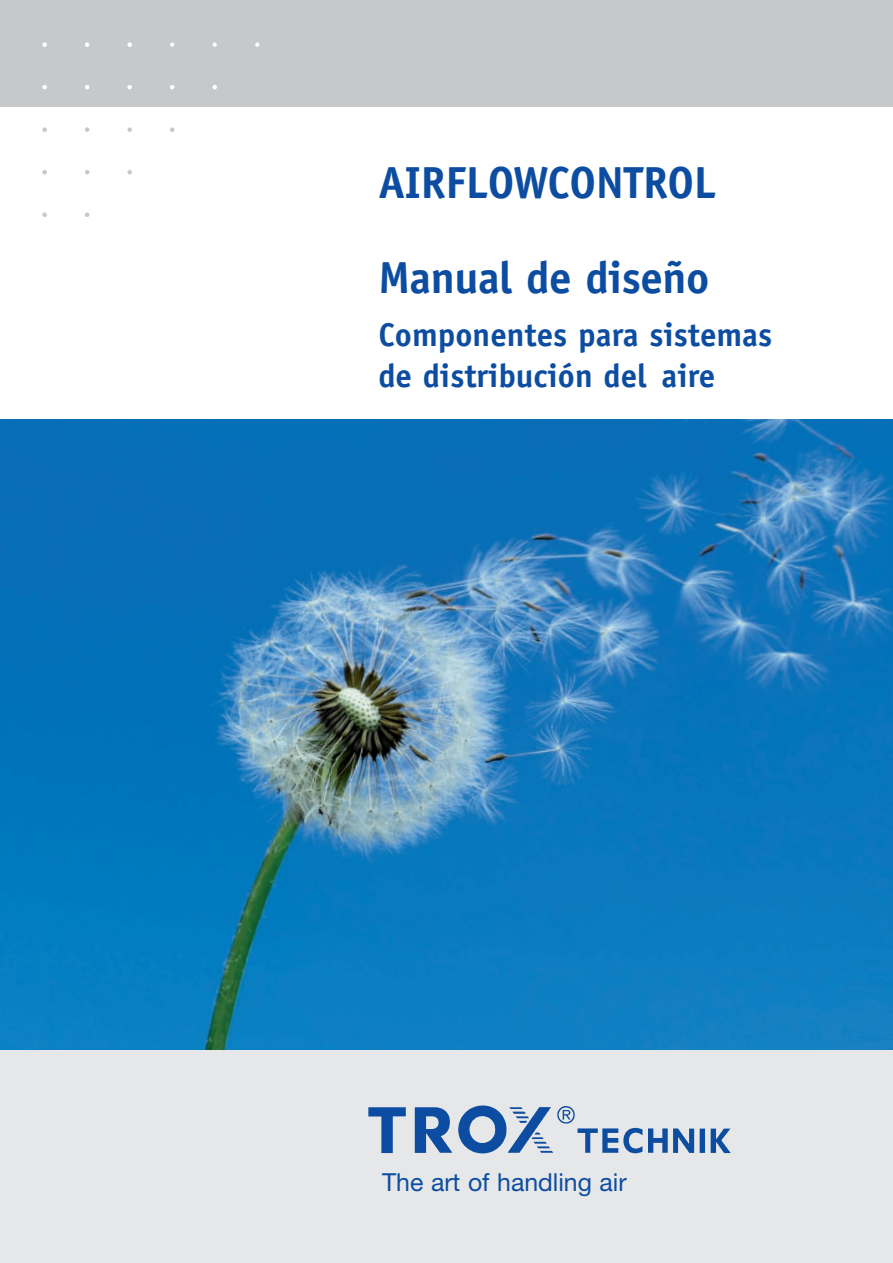
<style>
.page{position:relative;width:893px;height:1263px;background:#fff}
.page>*{position:absolute;margin:0;border:0;box-sizing:border-box;transform-origin:0 0}
.t1{font:700 45px/94.5px "Officina Sans";letter-spacing:-.01em;color:#0d4da1}
.t2{font:700 33px/40.5px "Officina Sans";color:#0d4da1}
.t3{font:24.75px "Helvetica Neue";color:#0d4da1}
</style>
<div class="page">
<div style="left:0;top:1047px;width:893px;height:216px;background:#e6e7e9"></div>
<div style="left:0;top:0;width:893px;height:106px;background:#c7c8ca"></div>
<img style="left:368px;top:1105px;width:363px;height:49px">
<img style="left:0;top:420px;width:893px;height:629px">
<svg style="left:43px;top:213px;width:4px;height:4px"></svg>
<svg style="left:85px;top:213px;width:4px;height:4px"></svg>
<svg style="left:43px;top:170px;width:4px;height:4px"></svg>
<svg style="left:43px;top:128px;width:4px;height:4px"></svg>
<svg style="left:85px;top:170px;width:4px;height:4px"></svg>
<svg style="left:85px;top:128px;width:4px;height:4px"></svg>
<svg style="left:128px;top:170px;width:4px;height:4px"></svg>
<svg style="left:128px;top:128px;width:4px;height:4px"></svg>
<svg style="left:170px;top:128px;width:4px;height:4px"></svg>
<svg style="left:43px;top:85px;width:4px;height:4px"></svg>
<svg style="left:85px;top:85px;width:4px;height:4px"></svg>
<svg style="left:128px;top:85px;width:4px;height:4px"></svg>
<svg style="left:170px;top:85px;width:4px;height:4px"></svg>
<svg style="left:213px;top:85px;width:4px;height:4px"></svg>
<svg style="left:43px;top:43px;width:4px;height:4px"></svg>
<svg style="left:85px;top:43px;width:4px;height:4px"></svg>
<svg style="left:128px;top:43px;width:4px;height:4px"></svg>
<svg style="left:170px;top:43px;width:4px;height:4px"></svg>
<svg style="left:213px;top:43px;width:4px;height:4px"></svg>
<svg style="left:255px;top:43px;width:4px;height:4px"></svg>
<h1 class="t1" style="left:378px;top:140px;width:339px">AIRFLOWCONTROL<br>Manual de diseño</h1>
<p class="t2" style="left:378px;top:317px;width:395px">Componentes para sistemas de distribución del aire</p>
<p class="t3" style="left:382px;top:1173px;width:246px">The art of handling air</p>
</div>
